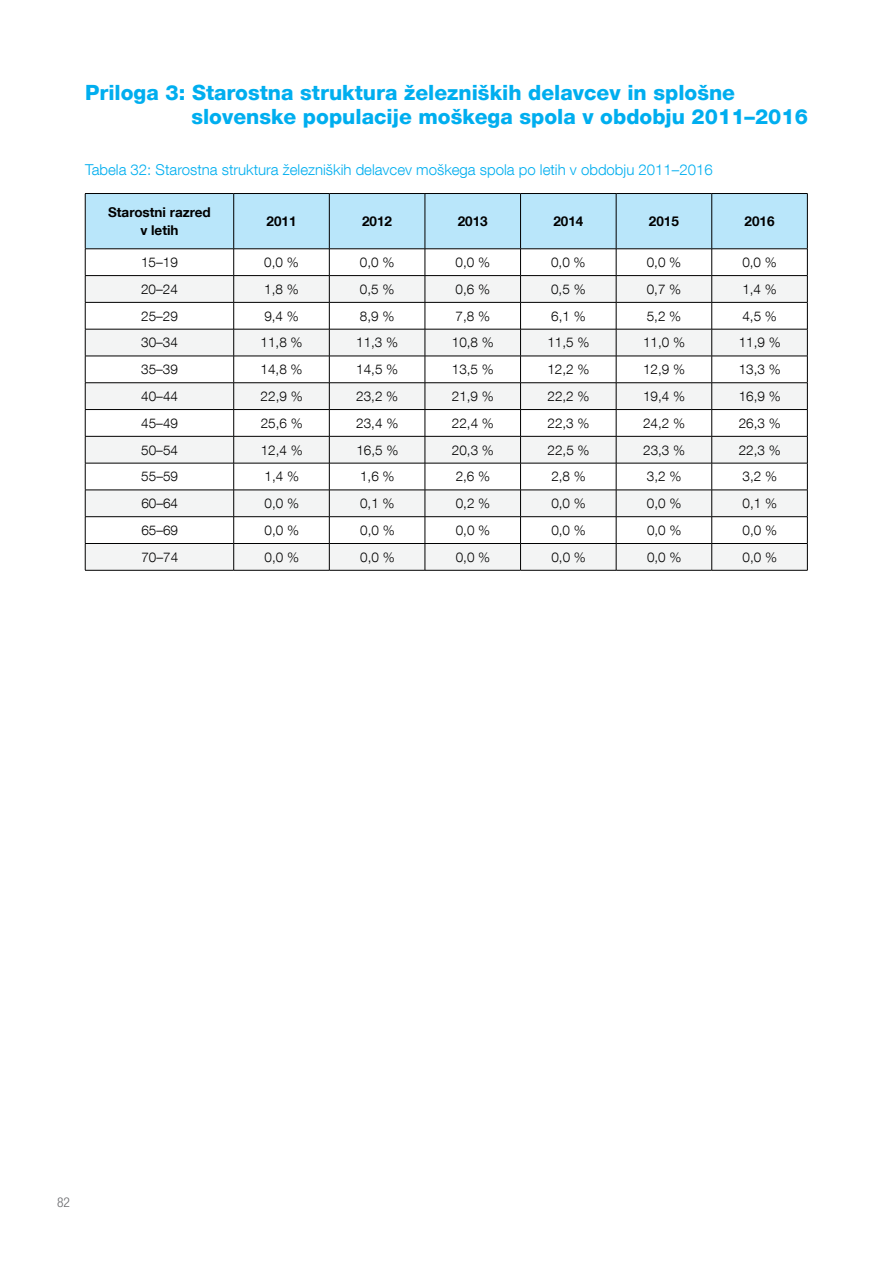
<style>
.page{position:relative;width:893px;height:1263px;background:#fff}
.page>*{position:absolute;margin:0;border:0;box-sizing:border-box;transform-origin:0 0}
.t1{font:800 21px/24px "Helvetica Neue LT Com";color:#00aeef}
.t2{font:300 15px "Helvetica Neue LT Com";color:#00aeef}
.t3{font:300 13.5px "Helvetica Neue LT Com";color:#000}
.t4{font:700 13.5px/18px "Helvetica Neue LT Com";color:#000;text-align:center}
.t5{font:300 condensed 13.5px "Helvetica Neue LT Com";color:#696a6d}
</style>
<div class="page">
<hr style="left:85px;top:570px;width:149px;height:1px;background:#000">
<hr style="left:234px;top:570px;width:95px;height:1px;background:#000">
<hr style="left:329px;top:570px;width:96px;height:1px;background:#000">
<hr style="left:425px;top:570px;width:96px;height:1px;background:#000">
<hr style="left:521px;top:570px;width:95px;height:1px;background:#000">
<hr style="left:616px;top:570px;width:96px;height:1px;background:#000">
<hr style="left:712px;top:570px;width:95px;height:1px;background:#000">
<svg style="left:85px;top:193px;width:723px;height:377px"></svg>
<hr style="left:616px;top:543px;width:96px;height:1px;background:#000">
<hr style="left:712px;top:543px;width:95px;height:1px;background:#000">
<h1 class="t1" style="left:191px;top:81px;width:618px;text-indent:-106px">Priloga 3: Starostna struktura železniških delavcev in splošne slovenske populacije moškega spola v obdobju 2011–2016</h1>
<p class="t2" style="left:85px;top:160px;width:629px">Tabela 32: Starostna struktura železniških delavcev moškega spola po letih v obdobju 2011–2016</p>
<p class="t4" style="left:108px;top:203px;width:104px">Starostni razred v letih</p>
<p class="t4" style="left:266px;top:212px;width:32px">2011</p>
<p class="t4" style="left:362px;top:212px;width:32px">2012</p>
<p class="t4" style="left:458px;top:212px;width:32px">2013</p>
<p class="t4" style="left:553px;top:212px;width:32px">2014</p>
<p class="t4" style="left:649px;top:212px;width:32px">2015</p>
<p class="t4" style="left:745px;top:212px;width:32px">2016</p>
<p class="t3" style="left:141px;top:254px;width:38px">15–19</p>
<p class="t3" style="left:264px;top:254px;width:36px">0,0 %</p>
<p class="t3" style="left:360px;top:254px;width:36px">0,0 %</p>
<p class="t3" style="left:455px;top:254px;width:36px">0,0 %</p>
<p class="t3" style="left:551px;top:254px;width:36px">0,0 %</p>
<p class="t3" style="left:647px;top:254px;width:36px">0,0 %</p>
<p class="t3" style="left:742px;top:254px;width:36px">0,0 %</p>
<p class="t3" style="left:141px;top:281px;width:38px">20–24</p>
<p class="t3" style="left:264px;top:281px;width:36px">1,8 %</p>
<p class="t3" style="left:360px;top:281px;width:36px">0,5 %</p>
<p class="t3" style="left:455px;top:281px;width:36px">0,6 %</p>
<p class="t3" style="left:551px;top:281px;width:36px">0,5 %</p>
<p class="t3" style="left:647px;top:281px;width:36px">0,7 %</p>
<p class="t3" style="left:742px;top:281px;width:36px">1,4 %</p>
<p class="t3" style="left:141px;top:307px;width:38px">25–29</p>
<p class="t3" style="left:264px;top:307px;width:36px">9,4 %</p>
<p class="t3" style="left:360px;top:307px;width:36px">8,9 %</p>
<p class="t3" style="left:456px;top:307px;width:36px">7,8 %</p>
<p class="t3" style="left:551px;top:307px;width:36px">6,1 %</p>
<p class="t3" style="left:647px;top:307px;width:36px">5,2 %</p>
<p class="t3" style="left:742px;top:307px;width:36px">4,5 %</p>
<p class="t3" style="left:141px;top:334px;width:38px">30–34</p>
<p class="t3" style="left:261px;top:334px;width:44px">11,8 %</p>
<p class="t3" style="left:356px;top:334px;width:44px">11,3 %</p>
<p class="t3" style="left:452px;top:334px;width:44px">10,8 %</p>
<p class="t3" style="left:547px;top:334px;width:44px">11,5 %</p>
<p class="t3" style="left:643px;top:334px;width:44px">11,0 %</p>
<p class="t3" style="left:739px;top:334px;width:44px">11,9 %</p>
<p class="t3" style="left:141px;top:361px;width:38px">35–39</p>
<p class="t3" style="left:261px;top:361px;width:44px">14,8 %</p>
<p class="t3" style="left:356px;top:361px;width:44px">14,5 %</p>
<p class="t3" style="left:452px;top:361px;width:44px">13,5 %</p>
<p class="t3" style="left:547px;top:361px;width:44px">12,2 %</p>
<p class="t3" style="left:643px;top:361px;width:44px">12,9 %</p>
<p class="t3" style="left:739px;top:361px;width:44px">13,3 %</p>
<p class="t3" style="left:141px;top:388px;width:38px">40–44</p>
<p class="t3" style="left:261px;top:388px;width:44px">22,9 %</p>
<p class="t3" style="left:356px;top:388px;width:44px">23,2 %</p>
<p class="t3" style="left:452px;top:388px;width:44px">21,9 %</p>
<p class="t3" style="left:547px;top:388px;width:44px">22,2 %</p>
<p class="t3" style="left:643px;top:388px;width:44px">19,4 %</p>
<p class="t3" style="left:739px;top:388px;width:44px">16,9 %</p>
<p class="t3" style="left:141px;top:415px;width:38px">45–49</p>
<p class="t3" style="left:261px;top:415px;width:44px">25,6 %</p>
<p class="t3" style="left:356px;top:415px;width:44px">23,4 %</p>
<p class="t3" style="left:452px;top:415px;width:44px">22,4 %</p>
<p class="t3" style="left:547px;top:415px;width:44px">22,3 %</p>
<p class="t3" style="left:643px;top:415px;width:44px">24,2 %</p>
<p class="t3" style="left:739px;top:415px;width:44px">26,3 %</p>
<p class="t3" style="left:141px;top:441px;width:38px">50–54</p>
<p class="t3" style="left:261px;top:441px;width:44px">12,4 %</p>
<p class="t3" style="left:356px;top:441px;width:44px">16,5 %</p>
<p class="t3" style="left:452px;top:441px;width:44px">20,3 %</p>
<p class="t3" style="left:548px;top:441px;width:44px">22,5 %</p>
<p class="t3" style="left:643px;top:441px;width:44px">23,3 %</p>
<p class="t3" style="left:739px;top:441px;width:44px">22,3 %</p>
<p class="t3" style="left:141px;top:468px;width:38px">55–59</p>
<p class="t3" style="left:264px;top:468px;width:36px">1,4 %</p>
<p class="t3" style="left:360px;top:468px;width:36px">1,6 %</p>
<p class="t3" style="left:456px;top:468px;width:36px">2,6 %</p>
<p class="t3" style="left:551px;top:468px;width:36px">2,8 %</p>
<p class="t3" style="left:647px;top:468px;width:36px">3,2 %</p>
<p class="t3" style="left:743px;top:468px;width:36px">3,2 %</p>
<p class="t3" style="left:141px;top:495px;width:38px">60–64</p>
<p class="t3" style="left:265px;top:495px;width:36px">0,0 %</p>
<p class="t3" style="left:360px;top:495px;width:36px">0,1 %</p>
<p class="t3" style="left:456px;top:495px;width:36px">0,2 %</p>
<p class="t3" style="left:551px;top:495px;width:36px">0,0 %</p>
<p class="t3" style="left:647px;top:495px;width:36px">0,0 %</p>
<p class="t3" style="left:743px;top:495px;width:36px">0,1 %</p>
<p class="t3" style="left:141px;top:522px;width:38px">65–69</p>
<p class="t3" style="left:265px;top:522px;width:36px">0,0 %</p>
<p class="t3" style="left:360px;top:522px;width:36px">0,0 %</p>
<p class="t3" style="left:456px;top:522px;width:36px">0,0 %</p>
<p class="t3" style="left:551px;top:522px;width:36px">0,0 %</p>
<p class="t3" style="left:647px;top:522px;width:36px">0,0 %</p>
<p class="t3" style="left:743px;top:522px;width:36px">0,0 %</p>
<p class="t3" style="left:141px;top:549px;width:38px">70–74</p>
<p class="t3" style="left:265px;top:549px;width:36px">0,0 %</p>
<p class="t3" style="left:360px;top:549px;width:36px">0,0 %</p>
<p class="t3" style="left:456px;top:549px;width:36px">0,0 %</p>
<p class="t3" style="left:551px;top:549px;width:36px">0,0 %</p>
<p class="t3" style="left:647px;top:549px;width:36px">0,0 %</p>
<p class="t3" style="left:743px;top:549px;width:36px">0,0 %</p>
<p class="t5" style="left:57px;top:1194px;width:14px">82</p>
</div>
